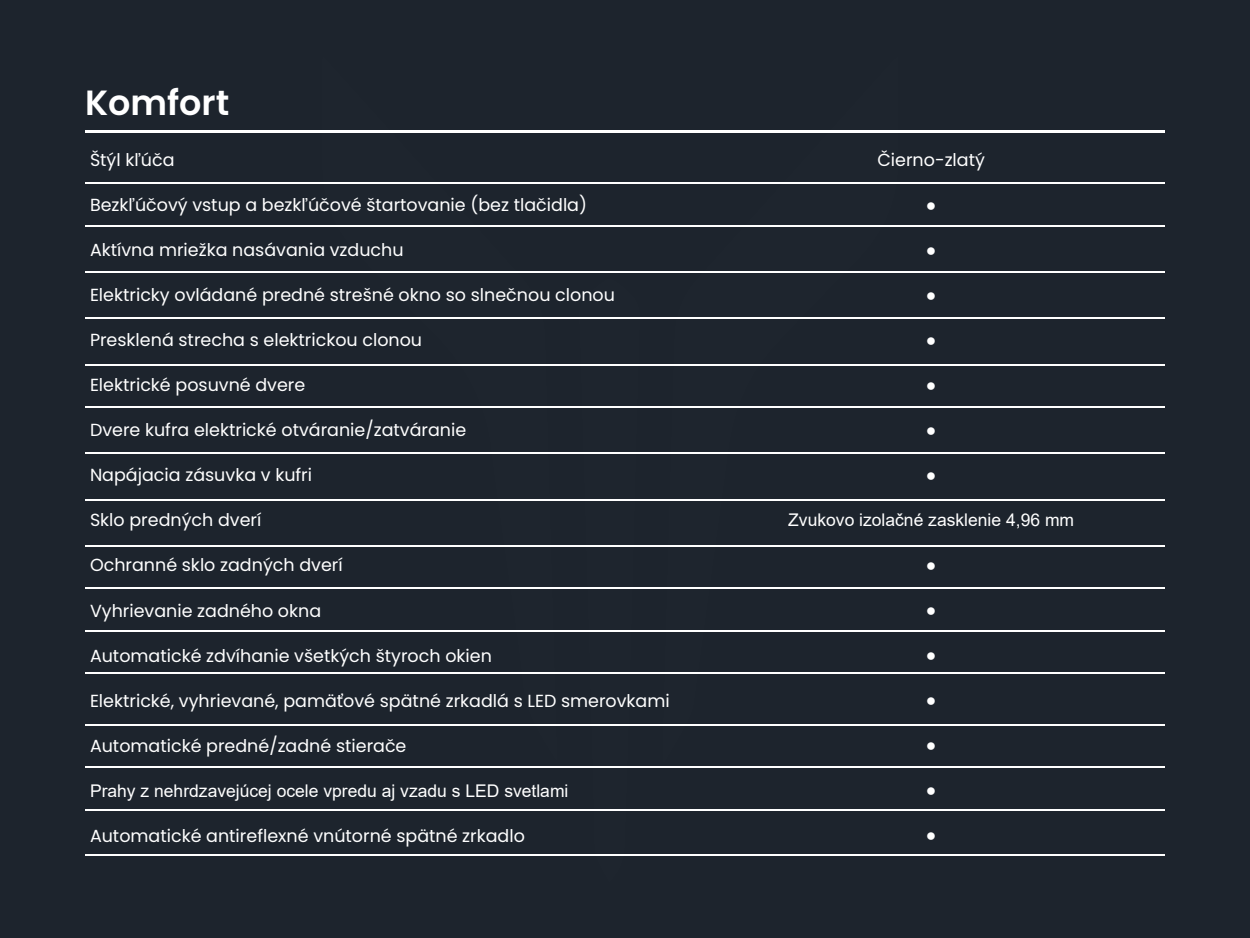
<style>
.page{position:relative;width:1250px;height:938px;background:#1d242d}
.page>*{position:absolute;margin:0;border:0;box-sizing:border-box;transform-origin:0 0}
.t1{font:600 35px "Poppins";color:#fff}
.t2{font:17.5px "Poppins";color:#fff}
.t3{font:17.5px "Arial";color:#fff}
</style>
<div class="page">
<svg style="left:662px;top:132px;width:237px;height:594px"></svg>
<svg style="left:321px;top:132px;width:236px;height:594px"></svg>
<svg style="left:579px;top:317px;width:61px;height:539px"></svg>
<hr style="left:85px;top:130px;width:1080px;height:2px;background:#fff">
<hr style="left:85px;top:182px;width:1080px;height:2px;background:#fff">
<hr style="left:85px;top:225px;width:1080px;height:1px;background:#fff">
<hr style="left:85px;top:271px;width:1080px;height:1px;background:#fff">
<hr style="left:85px;top:318px;width:1080px;height:1px;background:#fff">
<hr style="left:85px;top:364px;width:1080px;height:1px;background:#fff">
<hr style="left:85px;top:406px;width:1080px;height:2px;background:#fff">
<hr style="left:85px;top:452px;width:1080px;height:2px;background:#fff">
<hr style="left:85px;top:499px;width:1080px;height:1px;background:#fff">
<hr style="left:85px;top:545px;width:1080px;height:1px;background:#fff">
<hr style="left:85px;top:588px;width:1080px;height:1px;background:#fff">
<hr style="left:85px;top:630px;width:1080px;height:1px;background:#fff">
<hr style="left:85px;top:672px;width:1080px;height:2px;background:#fff">
<hr style="left:85px;top:724px;width:1080px;height:1px;background:#fff">
<hr style="left:85px;top:766px;width:1080px;height:2px;background:#fff">
<hr style="left:85px;top:809px;width:1080px;height:1px;background:#fff">
<hr style="left:85px;top:854px;width:1080px;height:1px;background:#fff">
<h1 class="t1" style="left:85px;top:82px;width:146px">Komfort</h1>
<p class="t2" style="left:90px;top:150px;width:86px">Štýl kľúča</p>
<p class="t2" style="left:90px;top:195px;width:499px">Bezkľúčový vstup a bezkľúčové štartovanie (bez tlačidla)</p>
<p class="t2" style="left:90px;top:240px;width:315px">Aktívna mriežka nasávania vzduchu</p>
<p class="t2" style="left:90px;top:285px;width:526px">Elektricky ovládané predné strešné okno so slnečnou clonou</p>
<p class="t2" style="left:90px;top:330px;width:334px">Presklená strecha s elektrickou clonou</p>
<p class="t2" style="left:90px;top:375px;width:217px">Elektrické posuvné dvere</p>
<p class="t2" style="left:90px;top:420px;width:378px">Dvere kufra elektrické otváranie/zatváranie</p>
<p class="t2" style="left:90px;top:465px;width:224px">Napájacia zásuvka v kufri</p>
<p class="t2" style="left:90px;top:510px;width:173px">Sklo predných dverí</p>
<p class="t2" style="left:90px;top:555px;width:254px">Ochranné sklo zadných dverí</p>
<p class="t2" style="left:90px;top:600px;width:233px">Vyhrievanie zadného okna</p>
<p class="t2" style="left:90px;top:645px;width:403px">Automatické zdvíhanie všetkých štyroch okien</p>
<p class="t2" style="left:90px;top:690px;width:581px">Elektrické, vyhrievané, pamäťové spätné zrkadlá s LED smerovkami</p>
<p class="t2" style="left:90px;top:735px;width:318px">Automatické predné/zadné stierače</p>
<p class="t3" style="left:90px;top:778px;width:480px">Prahy z nehrdzavejúcej ocele vpredu aj vzadu s LED svetlami</p>
<p class="t2" style="left:90px;top:825px;width:436px">Automatické antireflexné vnútorné spätné zrkadlo</p>
<p class="t2" style="left:877px;top:150px;width:109px">Čierno-zlatý</p>
<p class="t3" style="left:926px;top:193px;width:12px">●</p>
<p class="t3" style="left:926px;top:238px;width:12px">●</p>
<p class="t3" style="left:926px;top:283px;width:12px">●</p>
<p class="t3" style="left:926px;top:328px;width:12px">●</p>
<p class="t3" style="left:926px;top:373px;width:12px">●</p>
<p class="t3" style="left:926px;top:418px;width:12px">●</p>
<p class="t3" style="left:926px;top:463px;width:12px">●</p>
<p class="t3" style="left:788px;top:508px;width:287px">Zvukovo izolačné zasklenie 4,96 mm</p>
<p class="t3" style="left:926px;top:553px;width:12px">●</p>
<p class="t3" style="left:926px;top:598px;width:12px">●</p>
<p class="t3" style="left:926px;top:643px;width:12px">●</p>
<p class="t3" style="left:926px;top:688px;width:12px">●</p>
<p class="t3" style="left:926px;top:733px;width:12px">●</p>
<p class="t3" style="left:926px;top:778px;width:12px">●</p>
<p class="t3" style="left:926px;top:823px;width:12px">●</p>
</div>
